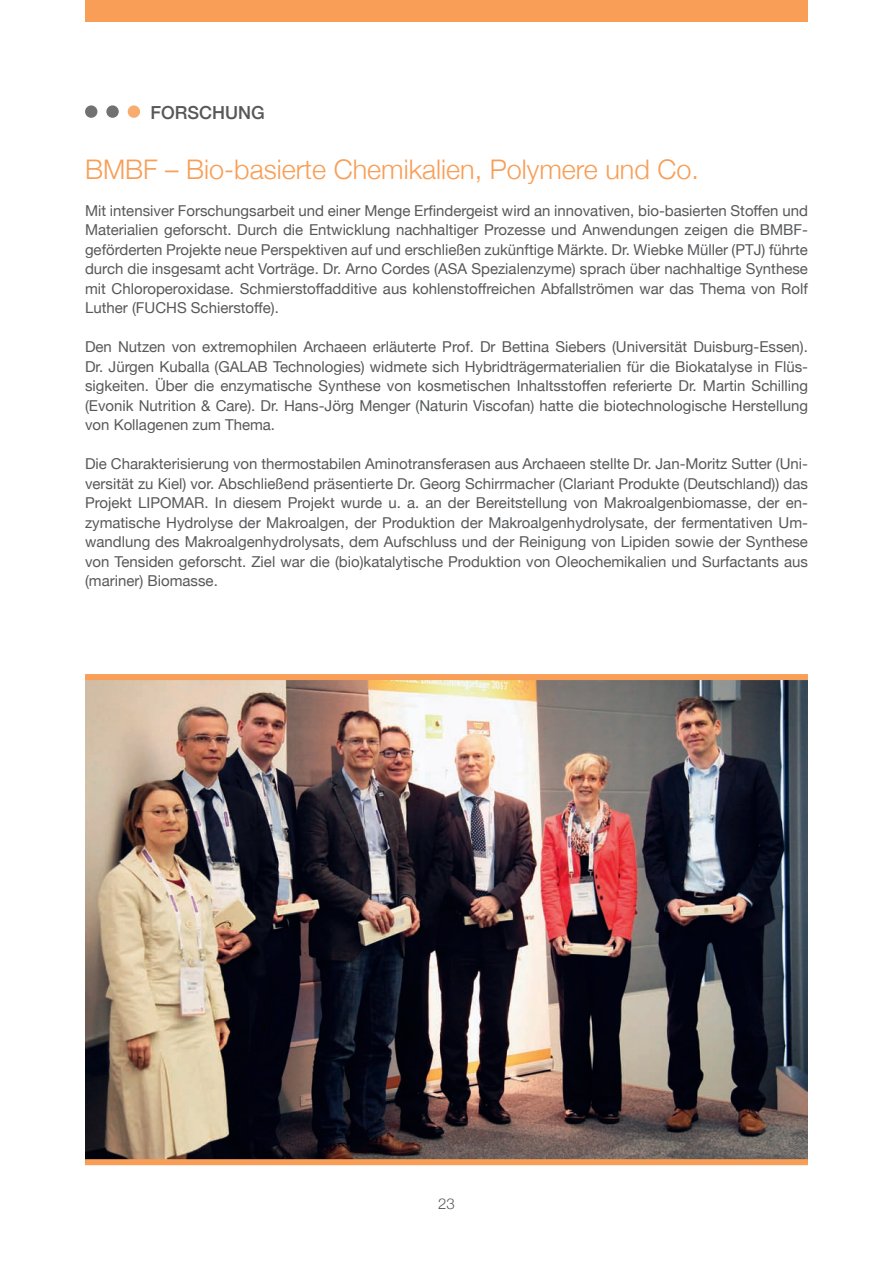
<style>
.page{position:relative;width:893px;height:1263px;background:#fff}
.page>*{position:absolute;margin:0;border:0;box-sizing:border-box;transform-origin:0 0}
.t1{font:300 27px "Helvetica Neue";color:#f89e56}
.t2{font:500 18px "Helvetica Neue";color:#57585a}
.t3{font:15px/19.5px "Helvetica Neue";color:#57585a;text-align:justify}
.t4{font:300 15px "Helvetica Neue";color:#57585a}
</style>
<div class="page">
<img style="left:85px;top:680px;width:723px;height:479px">
<div style="left:85px;top:0;width:723px;height:21px;background:#f89e56"></div>
<svg style="left:85px;top:105px;width:12px;height:13px"></svg>
<svg style="left:106px;top:105px;width:13px;height:13px"></svg>
<svg style="left:128px;top:105px;width:12px;height:13px"></svg>
<div style="left:85px;top:1159px;width:723px;height:6px;background:#f89e56"></div>
<div style="left:85px;top:674px;width:723px;height:6px;background:#f89e56"></div>
<p class="t2" style="left:151px;top:98px;width:116px">FORSCHUNG</p>
<h1 class="t1" style="left:85px;top:148px;width:615px">BMBF – Bio-basierte Chemikalien, Polymere und Co.</h1>
<p class="t3" style="left:85px;top:201px;width:724px">Mit intensiver Forschungsarbeit und einer Menge Erfindergeist wird an innovativen, bio-basierten Stoffen und Materialien geforscht. Durch die Entwicklung nachhaltiger Prozesse und Anwendungen zeigen die BMBF&shy;geförderten Projekte neue Perspektiven auf und erschließen zukünftige Märkte. Dr. Wiebke Müller (PTJ) führte durch die insgesamt acht Vorträge. Dr. Arno Cordes (ASA Spezialenzyme) sprach über nachhaltige Synthese mit Chloroperoxidase. Schmierstoffadditive aus kohlenstoffreichen Abfallströmen war das Thema von Rolf Luther (FUCHS Schierstoffe).</p>
<p class="t3" style="left:85px;top:338px;width:724px">Den Nutzen von extremophilen Archaeen erläuterte Prof. Dr Bettina Siebers (Universität Duisburg-Essen).<br>Dr. Jürgen Kuballa (GALAB Technologies) widmete sich Hybridträgermaterialien für die Biokatalyse in Flüs&shy;sigkeiten. Über die enzymatische Synthese von kosmetischen Inhaltsstoffen referierte Dr. Martin Schilling (Evonik Nutrition &amp; Care). Dr. Hans-Jörg Menger (Naturin Viscofan) hatte die biotechnologische Herstellung von Kollagenen zum Thema.</p>
<p class="t3" style="left:85px;top:455px;width:724px">Die Charakterisierung von thermostabilen Aminotransferasen aus Archaeen stellte Dr. Jan-Moritz Sutter (Uni&shy;versität zu Kiel) vor. Abschließend präsentierte Dr. Georg Schirrmacher (Clariant Produkte (Deutschland)) das Projekt LIPOMAR. In diesem Projekt wurde u. a. an der Bereitstellung von Makroalgenbiomasse, der en&shy;zymatische Hydrolyse der Makroalgen, der Produktion der Makroalgenhydrolysate, der fermentativen Um&shy;wandlung des Makroalgenhydrolysats, dem Aufschluss und der Reinigung von Lipiden sowie der Synthese von Tensiden geforscht. Ziel war die (bio)katalytische Produktion von Oleochemikalien und Surfactants aus (mariner) Biomasse.</p>
<p class="t4" style="left:438px;top:1191px;width:18px">23</p>
</div>
